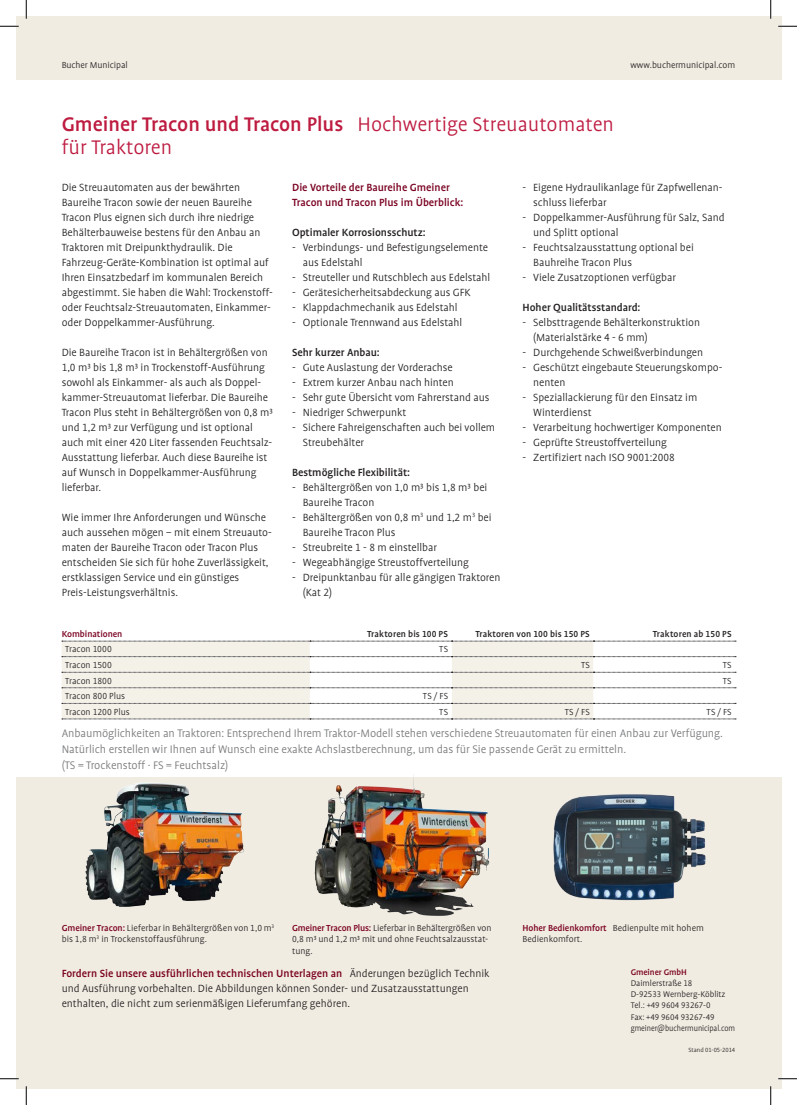
<style>
.page{position:relative;width:797px;height:1105px;background:#fff}
.page>*{position:absolute;margin:0;border:0;box-sizing:border-box;transform-origin:0 0}
.t1{font:300 22.5px/22.5px "Bucher Profile";color:#be1b40}
.t2{font:300 12.5px/16.2px "Bucher Profile";letter-spacing:-.005em;color:#76787b}
.t3{font:300 11.88px/15px "Bucher Profile";letter-spacing:-.005em;color:#231f20}
.t4{font:500 11.88px "Bucher Profile";letter-spacing:-.005em;color:#231f20}
.t5{font:500 11.88px/15px "Bucher Profile";color:#7a0121}
.t6{font:300 10px/11.2px "Bucher Profile";color:#231f20}
.t7{font:500 10px "Bucher Profile";letter-spacing:.01em;color:#231f20}
.t8{font:500 10px "Bucher Profile";letter-spacing:-.005em;color:#7a0121}
.t9{font:300 9.38px/11.2px "Bucher Profile";letter-spacing:-.005em;color:#231f20}
.t10{font:500 9.38px "Bucher Profile";letter-spacing:-.005em;color:#7a0121}
.t11{font:300 6.88px "Bucher Profile";letter-spacing:-.005em;color:#231f20}
.s1{font-weight:500}
.s2{font-weight:500;color:#7a0121}
</style>
<div class="page">
<div style="left:16px;top:777px;width:765px;height:312px;background:#f1ece2"></div>
<img style="left:85px;top:782px;width:159px;height:125px">
<img style="left:314px;top:775px;width:176px;height:141px">
<img style="left:553px;top:794px;width:153px;height:107px">
<svg style="left:62px;top:640px;width:674px;height:80px"></svg>
<div style="left:16px;top:16px;width:765px;height:63px;background:#f1ece2"></div>
<svg style="left:0;top:25px;width:19px;height:2px"></svg>
<svg style="left:778px;top:25px;width:19px;height:2px"></svg>
<svg style="left:0;top:1078px;width:19px;height:1px"></svg>
<svg style="left:778px;top:1078px;width:19px;height:1px"></svg>
<svg style="left:25px;top:0;width:2px;height:19px"></svg>
<svg style="left:25px;top:1086px;width:2px;height:19px"></svg>
<svg style="left:770px;top:0;width:1px;height:19px"></svg>
<svg style="left:770px;top:1086px;width:1px;height:19px"></svg>
<p class="t6" style="left:62px;top:59px;width:68px">Bucher Municipal</p>
<p class="t6" style="left:630px;top:59px;width:106px">www.buchermunicipal.com</p>
<h1 class="t1" style="left:62px;top:113px;width:554px"><span class="s1">Gmeiner Tracon und Tracon Plus</span> Hochwertige Streuautomaten für Traktoren</h1>
<p class="t3" style="left:62px;top:180px;width:213px">Die Streuautomaten aus der bewährten Baureihe Tracon sowie der neuen Baureihe Tracon Plus eignen sich durch ihre niedrige Behälterbauweise bestens für den Anbau an Traktoren mit Dreipunkthydraulik. Die Fahrzeug-Geräte-Kombination ist optimal auf Ihren Einsatzbedarf im kommunalen Bereich abgestimmt. Sie haben die Wahl: Trockenstoff&shy;oder Feuchtsalz-Streuautomaten, Einkammer&shy;oder Doppelkammer-Ausführung.</p>
<p class="t3" style="left:62px;top:345px;width:213px">Die Baureihe Tracon ist in Behältergrößen von 1,0 m³ bis 1,8 m³ in Trockenstoff-Ausführung sowohl als Einkammer- als auch als Doppel&shy;kammer-Streuautomat lieferbar. Die Baureihe Tracon Plus steht in Behältergrößen von 0,8 m³ und 1,2 m³ zur Verfügung und ist optional auch mit einer 420 Liter fassenden Feuchtsalz-Ausstattung lieferbar. Auch diese Baureihe ist auf Wunsch in Doppelkammer-Ausführung lieferbar.</p>
<p class="t3" style="left:62px;top:510px;width:211px">Wie immer Ihre Anforderungen und Wünsche auch aussehen mögen – mit einem Streuauto&shy;maten der Baureihe Tracon oder Tracon Plus entscheiden Sie sich für hohe Zuverlässigkeit, erstklassigen Service und ein günstiges Preis-Leistungsverhältnis.</p>
<p class="t5" style="left:292px;top:180px;width:173px">Die Vorteile der Baureihe Gmeiner<br>Tracon und Tracon Plus im Überblick:</p>
<p class="t4" style="left:292px;top:226px;width:135px">Optimaler Korrosionsschutz:</p>
<p class="t3" style="left:303px;top:240px;width:187px;text-indent:-11px">- Verbindungs- und Befestigungselemente aus Edelstahl</p>
<p class="t3" style="left:292px;top:270px;width:200px">- Streuteller und Rutschblech aus Edelstahl</p>
<p class="t3" style="left:292px;top:285px;width:180px">- Gerätesicherheitsabdeckung aus GFK</p>
<p class="t3" style="left:292px;top:300px;width:167px">- Klappdachmechanik aus Edelstahl</p>
<p class="t3" style="left:292px;top:315px;width:172px">- Optionale Trennwand aus Edelstahl</p>
<p class="t4" style="left:292px;top:346px;width:89px">Sehr kurzer Anbau:</p>
<p class="t3" style="left:292px;top:360px;width:162px">- Gute Auslastung der Vorderachse</p>
<p class="t3" style="left:292px;top:375px;width:163px">- Extrem kurzer Anbau nach hinten</p>
<p class="t3" style="left:292px;top:390px;width:199px">- Sehr gute Übersicht vom Fahrerstand aus</p>
<p class="t3" style="left:292px;top:405px;width:116px">- Niedriger Schwerpunkt</p>
<p class="t3" style="left:303px;top:420px;width:194px;text-indent:-11px">- Sichere Fahreigenschaften auch bei vollem<br>Streubehälter</p>
<p class="t4" style="left:292px;top:466px;width:119px">Bestmögliche Flexibilität:</p>
<p class="t3" style="left:303px;top:480px;width:186px;text-indent:-11px">- Behältergrößen von 1,0 m³ bis 1,8 m³ bei<br>Baureihe Tracon</p>
<p class="t3" style="left:303px;top:510px;width:190px;text-indent:-11px">- Behältergrößen von 0,8 m<sup>3</sup> und 1,2 m<sup>3</sup> bei<br>Baureihe Tracon Plus</p>
<p class="t3" style="left:292px;top:540px;width:146px">- Streubreite 1 - 8 m einstellbar</p>
<p class="t3" style="left:292px;top:555px;width:178px">- Wegeabhängige Streustoffverteilung</p>
<p class="t3" style="left:303px;top:570px;width:199px;text-indent:-11px">- Dreipunktanbau für alle gängigen Traktoren (Kat 2)</p>
<p class="t3" style="left:533px;top:180px;width:191px;text-indent:-11px">- Eigene Hydraulikanlage für Zapfwellenan&shy;schluss lieferbar</p>
<p class="t3" style="left:533px;top:210px;width:193px;text-indent:-11px">- Doppelkammer-Ausführung für Salz, Sand und Splitt optional</p>
<p class="t3" style="left:533px;top:240px;width:162px;text-indent:-11px">- Feuchtsalzausstattung optional bei<br>Bauhreihe Tracon Plus</p>
<p class="t3" style="left:522px;top:270px;width:155px">- Viele Zusatzoptionen verfügbar</p>
<p class="t4" style="left:522px;top:301px;width:119px">Hoher Qualitätsstandard:</p>
<p class="t3" style="left:533px;top:315px;width:168px;text-indent:-11px">- Selbsttragende Behälterkonstruktion (Materialstärke 4 - 6 mm)</p>
<p class="t3" style="left:522px;top:345px;width:182px">- Durchgehende Schweißverbindungen</p>
<p class="t3" style="left:533px;top:360px;width:191px;text-indent:-11px">- Geschützt eingebaute Steuerungskompo&shy;nenten</p>
<p class="t3" style="left:533px;top:390px;width:166px;text-indent:-11px">- Speziallackierung für den Einsatz im<br>Winterdienst</p>
<p class="t3" style="left:522px;top:420px;width:201px">- Verarbeitung hochwertiger Komponenten</p>
<p class="t3" style="left:522px;top:435px;width:146px">- Geprüfte Streustoffverteilung</p>
<p class="t3" style="left:522px;top:450px;width:154px">- Zertifiziert nach ISO 9001:2008</p>
<p class="t8" style="left:62px;top:629px;width:62px">Kombinationen</p>
<p class="t7" style="left:367px;top:629px;width:82px">Traktoren bis 100 PS</p>
<p class="t7" style="left:475px;top:629px;width:116px">Traktoren von 100 bis 150 PS</p>
<p class="t7" style="left:652px;top:629px;width:80px">Traktoren ab 150 PS</p>
<p class="t6" style="left:65px;top:644px;width:48px">Tracon 1000</p>
<p class="t6" style="left:439px;top:644px;width:10px">TS</p>
<p class="t6" style="left:65px;top:659px;width:48px">Tracon 1500</p>
<p class="t6" style="left:581px;top:659px;width:10px">TS</p>
<p class="t6" style="left:722px;top:659px;width:10px">TS</p>
<p class="t6" style="left:65px;top:675px;width:48px">Tracon 1800</p>
<p class="t6" style="left:722px;top:675px;width:10px">TS</p>
<p class="t6" style="left:65px;top:690px;width:61px">Tracon 800 Plus</p>
<p class="t6" style="left:423px;top:690px;width:27px">TS / FS</p>
<p class="t6" style="left:65px;top:706px;width:66px">Tracon 1200 Plus</p>
<p class="t6" style="left:439px;top:706px;width:10px">TS</p>
<p class="t6" style="left:565px;top:706px;width:27px">TS / FS</p>
<p class="t6" style="left:706px;top:706px;width:27px">TS / FS</p>
<p class="t2" style="left:62px;top:725px;width:662px">Anbaumöglichkeiten an Traktoren: Entsprechend Ihrem Traktor-Modell stehen verschiedene Streuautomaten für einen Anbau zur Verfügung.<br>Natürlich erstellen wir Ihnen auf Wunsch eine exakte Achslastberechnung, um das für Sie passende Gerät zu ermitteln.<br>(TS = Trockenstoff · FS = Feuchtsalz)</p>
<p class="t6" style="left:62px;top:922px;width:214px"><span class="s2">Gmeiner Tracon:</span> Lieferbar in Behältergrößen von 1,0 m<sup>3 </sup>bis 1,8 m<sup>3</sup> in Trockenstoffausführung.</p>
<p class="t6" style="left:292px;top:922px;width:201px"><span class="s2">Gmeiner Tracon Plus:</span> Lieferbar in Behältergrößen von<br>0,8 m³ und 1,2 m³ mit und ohne Feuchtsalzausstat&shy;tung.</p>
<p class="t3" style="left:62px;top:966px;width:429px"><span class="s2">Fordern Sie unsere ausführlichen technischen Unterlagen an</span> Änderungen bezüglich Technik und Ausführung vorbehalten. Die Abbildungen können Sonder- und Zusatzausstattungen enthalten, die nicht zum serienmäßigen Lieferumfang gehören.</p>
<p class="t6" style="left:522px;top:922px;width:183px"><span class="s2">Hoher Bedienkomfort</span> Bedienpulte mit hohem<br>Bedienkomfort.</p>
<p class="t10" style="left:630px;top:967px;width:58px">Gmeiner GmbH</p>
<p class="t9" style="left:630px;top:977px;width:106px">Daimlerstraße 18<br>D-92533 Wernberg-Köblitz<br>Tel.: +49 9604 93267-0<br>Fax: +49 9604 93267-49 gmeiner@buchermunicipal.com</p>
<p class="t11" style="left:688px;top:1046px;width:48px">Stand 01-05-2014</p>
</div>
